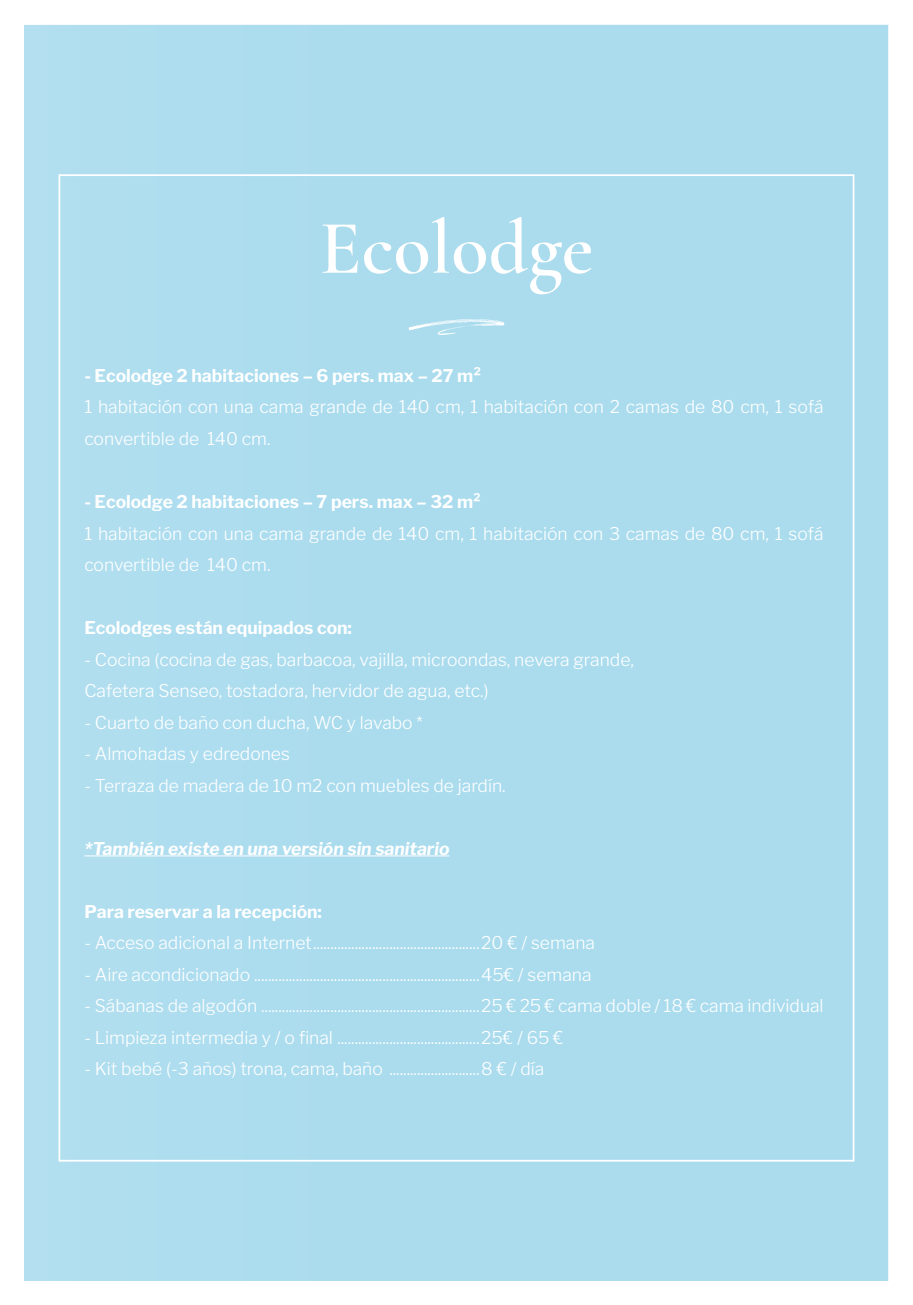
<style>
.page{position:relative;width:913px;height:1305px;background:#fff}
.page>*{position:absolute;margin:0;border:0;box-sizing:border-box;transform-origin:0 0}
.t1{font:600 77px "Cormorant Garamond";color:#fff}
.t2{font:52.5px "Northwell Swash";color:#fff}
.t3{font:300 17.5px/31.5px "Libre Franklin";color:#fff}
.t4{font:700 17.5px "Libre Franklin";color:#fff}
.t5{font:italic 700 17.5px "Libre Franklin";color:#fff}
</style>
<div class="page">
<div style="left:25px;top:25px;width:863px;height:1255px;background:#a8daed"></div>
<hr style="left:84px;top:855px;width:365px;height:1px;background:#fff">
<h1 class="t1" style="left:319px;top:202px;width:276px">Ecolodge</h1>
<h2 class="t2" style="left:404px;top:284px;width:106px">l</h2>
<p class="t4" style="left:84px;top:365px;width:398px">- Ecolodge 2 habitaciones – 6 pers. max – 27 m²</p>
<p class="t3" style="left:84px;top:391px;width:741px">1 habitación con una cama grande de 140 cm, 1 habitación con 2 camas de 80 cm, 1 sofá convertible de 140 cm.</p>
<p class="t4" style="left:84px;top:491px;width:398px">- Ecolodge 2 habitaciones – 7 pers. max – 32 m²</p>
<p class="t3" style="left:84px;top:517px;width:741px">1 habitación con una cama grande de 140 cm, 1 habitación con 3 camas de 80 cm, 1 sofá convertible de 140 cm.</p>
<p class="t4" style="left:84px;top:617px;width:269px">Ecolodges están equipados con:</p>
<p class="t3" style="left:84px;top:643px;width:551px">- Cocina (cocina de gas, barbacoa, vajilla, microondas, nevera grande,<br>Cafetera Senseo, tostadora, hervidor de agua, etc.)</p>
<p class="t3" style="left:84px;top:706px;width:340px">- Cuarto de baño con ducha, WC y lavabo *</p>
<p class="t3" style="left:84px;top:738px;width:207px">- Almohadas y edredones</p>
<p class="t3" style="left:84px;top:769px;width:423px">- Terraza de madera de 10 m2 con muebles de jardín.</p>
<p class="t5" style="left:84px;top:837px;width:367px">*También existe en una versión sin sanitario</p>
<p class="t4" style="left:84px;top:900px;width:239px">Para reservar a la recepción:</p>
<p class="t3" style="left:84px;top:927px;width:512px">- Acceso adicional a Internet................................................20 € / semana</p>
<p class="t3" style="left:84px;top:958px;width:509px">- Aire acondicionado .................................................................45€ / semana</p>
<p class="t3" style="left:84px;top:990px;width:741px">- Sábanas de algodón ...............................................................25 € 25 € cama doble / 18 € cama individual</p>
<p class="t3" style="left:84px;top:1021px;width:481px">- Limpieza intermedia y / o final .........................................25€ / 65 €</p>
<p class="t3" style="left:84px;top:1053px;width:462px">- Kit bebé (-3 años) trona, cama, baño ..........................8 € / día</p>
</div>
